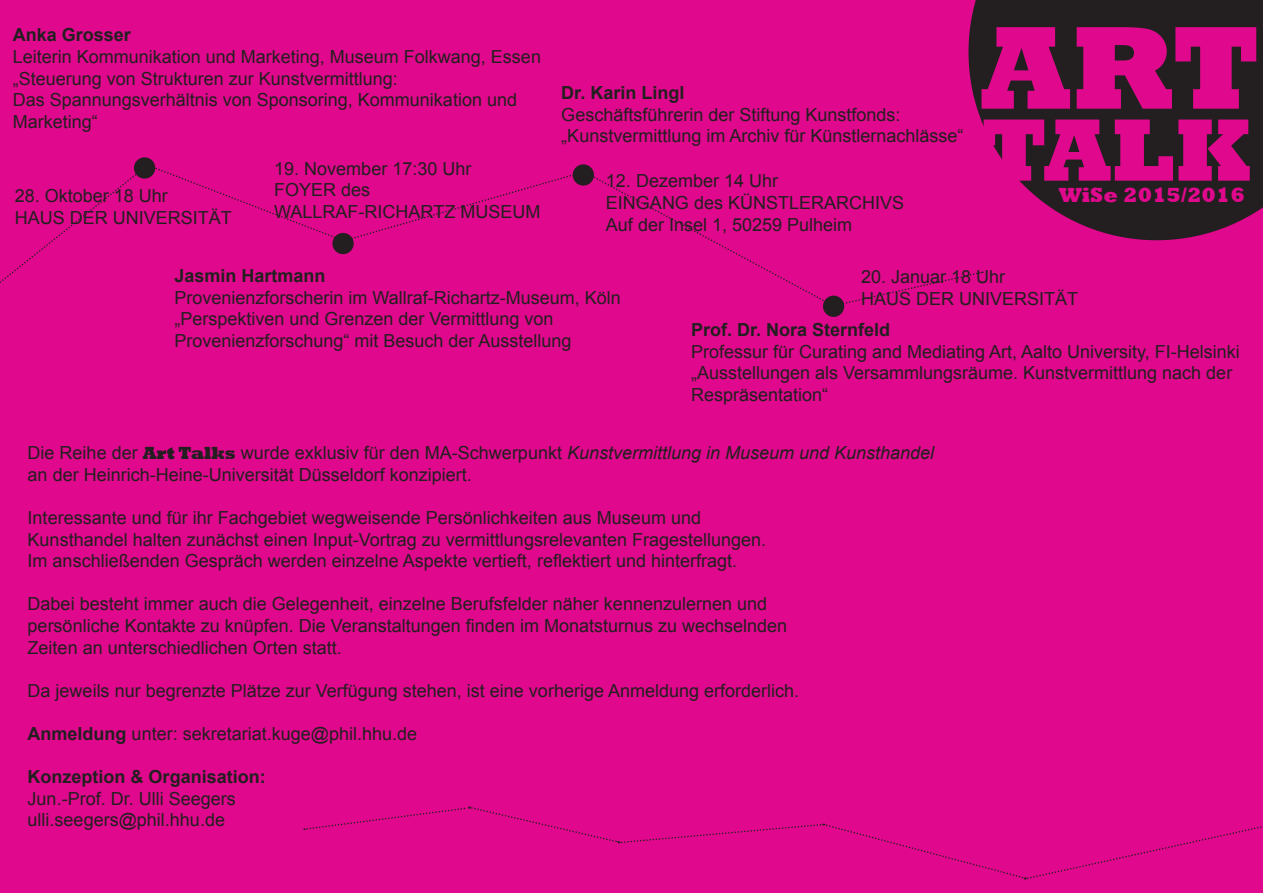
<style>
.page{position:relative;width:1263px;height:893px;background:#e0088c}
.page>*{position:absolute;margin:0;border:0;box-sizing:border-box;transform-origin:0 0}
.t1{font:800 120px "Rockwell";color:#e0088c}
.t2{font:800 90px "Rockwell";color:#e0088c}
.t3{font:800 21px "Rockwell";color:#e0088c}
.t4{font:18px/21.6px "Arial";color:#231f20}
.t5{font:700 18px "Arial";color:#231f20}
.s1{font-family:"Rockwell";font-weight:800}
.s2{font-style:italic}
.s3{font-weight:700}
</style>
<div class="page">
<svg style="left:968px;top:0;width:295px;height:240px;background:#371c2b"></svg>
<svg style="left:0;top:164px;width:983px;height:143px"></svg>
<div style="left:134px;top:157px;width:21px;height:22px;background:#231f20;border-radius:50%"></div>
<div style="left:332px;top:233px;width:22px;height:21px;background:#231f20;border-radius:50%"></div>
<div style="left:573px;top:164px;width:21px;height:22px;background:#231f20;border-radius:50%"></div>
<div style="left:823px;top:296px;width:21px;height:21px;background:#231f20;border-radius:50%"></div>
<svg style="left:304px;top:806px;width:958px;height:74px"></svg>
<p class="t5" style="left:13px;top:23px;width:120px">Anka Grosser</p>
<p class="t4" style="left:13px;top:46px;width:530px">Leiterin Kommunikation und Marketing, Museum Folkwang, Essen „Steuerung von Strukturen zur Kunstvermittlung:<br>Das Spannungsverhältnis von Sponsoring, Kommunikation und Marketing“</p>
<p class="t4" style="left:15px;top:185px;width:219px">28. Oktober 18 Uhr<br>HAUS DER UNIVERSITÄT</p>
<p class="t4" style="left:274px;top:158px;width:268px">19. November 17:30 Uhr<br>FOYER des<br>WALLRAF-RICHARTZ MUSEUM</p>
<p class="t5" style="left:561px;top:81px;width:125px">Dr. Karin Lingl</p>
<p class="t4" style="left:561px;top:104px;width:404px">Geschäftsführerin der Stiftung Kunstfonds: „Kunstvermittlung im Archiv für Künstlernachlässe“</p>
<p class="t4" style="left:606px;top:171px;width:300px">12. Dezember 14 Uhr<br>EINGANG des KÜNSTLERARCHIVS<br>Auf der Insel 1, 50259 Pulheim</p>
<h1 class="t1" style="left:980px;top:-1px;width:282px">ART</h1>
<h2 class="t2" style="left:980px;top:98px;width:273px">TALK</h2>
<p class="t3" style="left:1059px;top:183px;width:187px">WiSe 2015/2016</p>
<p class="t5" style="left:174px;top:264px;width:153px">Jasmin Hartmann</p>
<p class="t4" style="left:174px;top:287px;width:448px">Provenienzforscherin im Wallraf-Richartz-Museum, Köln „Perspektiven und Grenzen der Vermittlung von<br>Provenienzforschung“ mit Besuch der Ausstellung</p>
<p class="t4" style="left:861px;top:266px;width:219px">20. Januar 18 Uhr<br>HAUS DER UNIVERSITÄT</p>
<p class="t5" style="left:691px;top:318px;width:201px">Prof. Dr. Nora Sternfeld</p>
<p class="t4" style="left:691px;top:341px;width:550px">Professur für Curating and Mediating Art, Aalto University, FI-Helsinki „Ausstellungen als Versammlungsräume. Kunstvermittlung nach der<br>Respräsentation“</p>
<p class="t4" style="left:28px;top:442px;width:908px">Die Reihe der <span class="s1">Art Talks</span> wurde exklusiv für den MA-Schwerpunkt <span class="s2">Kunstvermittlung in Museum und Kunsthandel </span>an der Heinrich-Heine-Universität Düsseldorf konzipiert.</p>
<p class="t4" style="left:28px;top:507px;width:740px">Interessante und für ihr Fachgebiet wegweisende Persönlichkeiten aus Museum und<br>Kunsthandel halten zunächst einen Input-Vortrag zu vermittlungsrelevanten Fragestellungen.<br>Im anschließenden Gespräch werden einzelne Aspekte vertieft, reflektiert und hinterfragt.</p>
<p class="t4" style="left:28px;top:593px;width:761px">Dabei besteht immer auch die Gelegenheit, einzelne Berufsfelder näher kennenzulernen und persönliche Kontakte zu knüpfen. Die Veranstaltungen finden im Monatsturnus zu wechselnden<br>Zeiten an unterschiedlichen Orten statt.</p>
<p class="t4" style="left:28px;top:680px;width:773px">Da jeweils nur begrenzte Plätze zur Verfügung stehen, ist eine vorherige Anmeldung erforderlich.</p>
<p class="t4" style="left:28px;top:723px;width:391px"><span class="s3">Anmeldung</span> unter: sekretariat.kuge@phil.hhu.de</p>
<p class="t5" style="left:28px;top:765px;width:240px">Konzeption &amp; Organisation:</p>
<p class="t4" style="left:28px;top:788px;width:210px">Jun.-Prof. Dr. Ulli Seegers ulli.seegers@phil.hhu.de</p>
</div>
